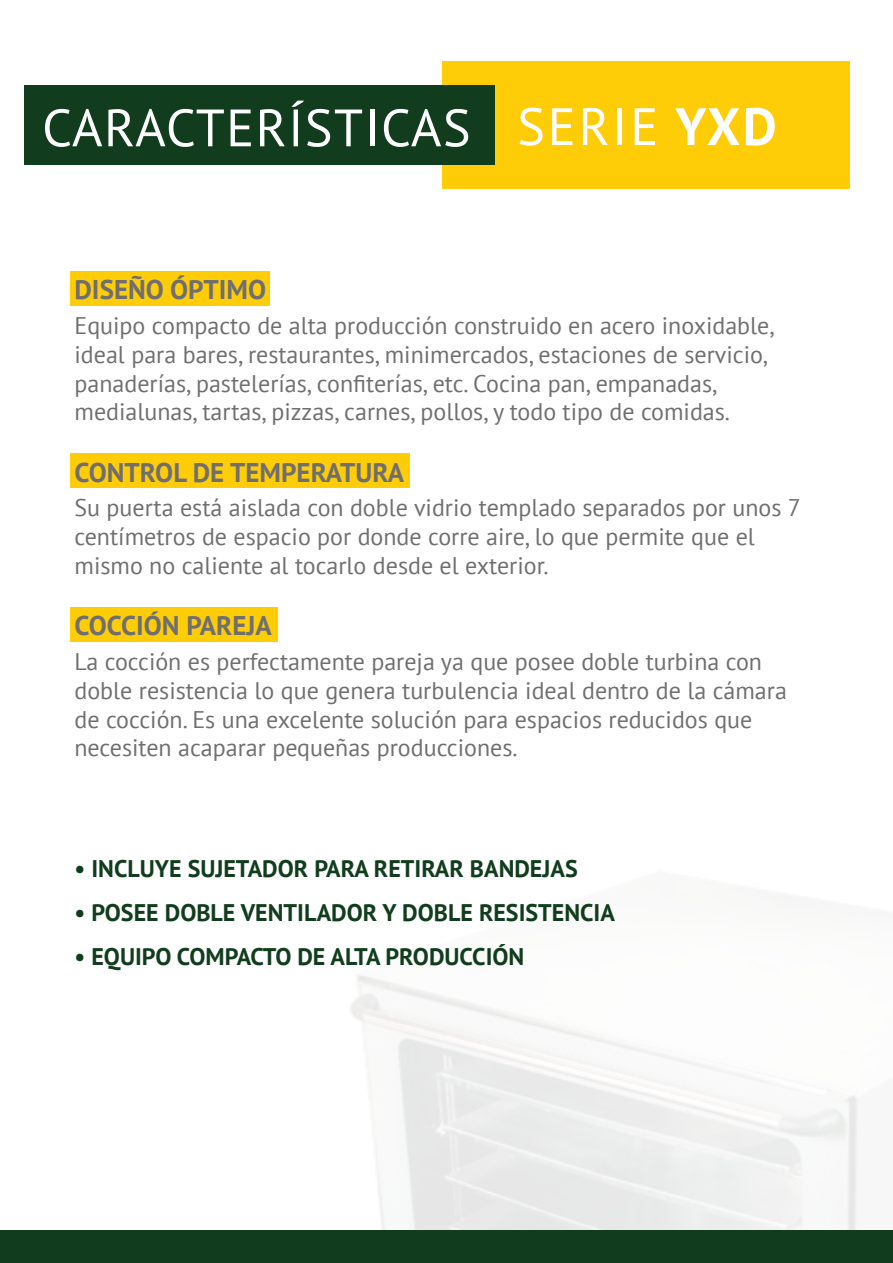
<style>
.page{position:relative;width:893px;height:1263px;background:#fff}
.page>*{position:absolute;margin:0;border:0;box-sizing:border-box;transform-origin:0 0}
.t1{font:52.5px "PT Sans";letter-spacing:.025em;color:#fff}
.t2{font:700 27px "PT Sans";color:#706f6f}
.t3{font:24px/28.8px "PT Sans";color:#706f6f}
.t4{font:700 24px "PT Sans";color:#113d1e}
.s1{font-weight:700}
</style>
<div class="page">
<div style="left:71px;top:454px;width:339px;height:34px;background:#ffcd08"></div>
<div style="left:442px;top:61px;width:407px;height:128px;background:#ffcd08"></div>
<div style="left:0;top:1230px;width:893px;height:33px;background:#113d1e"></div>
<div style="left:24px;top:86px;width:471px;height:79px;background:#113d1e"></div>
<div style="left:71px;top:272px;width:199px;height:34px;background:#ffcd08"></div>
<div style="left:71px;top:607px;width:207px;height:34px;background:#ffcd08"></div>
<h1 class="t1" style="left:42px;top:94px;width:736px">CARACTERÍSTICAS SERIE <span class="s1">YXD</span></h1>
<p class="t2" style="left:75px;top:272px;width:193px">DISEÑO ÓPTIMO</p>
<p class="t3" style="left:75px;top:311px;width:702px">Equipo compacto de alta producción construido en acero inoxidable, ideal para bares, restaurantes, minimercados, estaciones de servicio, panaderías, pastelerías, confiterías, etc. Cocina pan, empanadas, medialunas, tartas, pizzas, carnes, pollos, y todo tipo de comidas.</p>
<p class="t2" style="left:75px;top:454px;width:331px">CONTROL DE TEMPERATURA</p>
<p class="t3" style="left:75px;top:493px;width:728px">Su puerta está aislada con doble vidrio templado separados por unos 7 centímetros de espacio por donde corre aire, lo que permite que el mismo no caliente al tocarlo desde el exterior.</p>
<p class="t2" style="left:75px;top:608px;width:199px">COCCIÓN PAREJA</p>
<p class="t3" style="left:75px;top:647px;width:714px">La cocción es perfectamente pareja ya que posee doble turbina con doble resistencia lo que genera turbulencia ideal dentro de la cámara de cocción. Es una excelente solución para espacios reducidos que necesiten acaparar pequeñas producciones.</p>
<p class="t4" style="left:75px;top:853px;width:505px">• INCLUYE SUJETADOR PARA RETIRAR BANDEJAS</p>
<p class="t4" style="left:75px;top:897px;width:542px">• POSEE DOBLE VENTILADOR Y DOBLE RESISTENCIA</p>
<p class="t4" style="left:75px;top:940px;width:451px">• EQUIPO COMPACTO DE ALTA PRODUCCIÓN</p>
</div>
